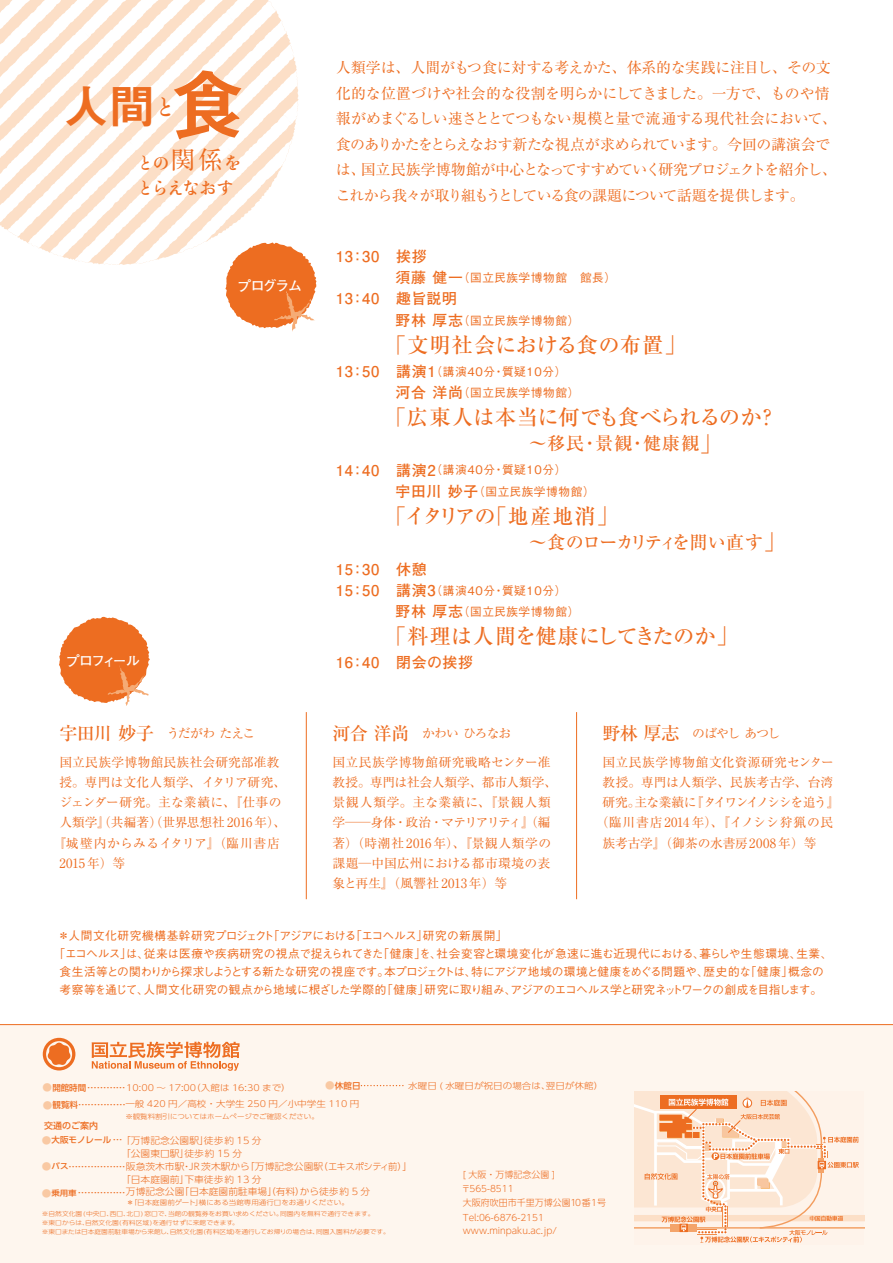
<style>
.page{position:relative;width:893px;height:1263px;background:#fff}
.page>*{position:absolute;margin:0;border:0;box-sizing:border-box;transform-origin:0 0}
.t1{font:76.5px "Midashi Go Pro MB31";color:#ed6d21}
.t2{font:46.8px "Midashi Go Pro MB31";color:#ed6d21}
.t3{font:700 24.9px "A1 Mincho Std";color:#ed6d21}
.t4{font:21.9px "Yutuki 36 PK Std W6";color:#ed6d21}
.t5{font:500 21.3px "Ryumin Pro";letter-spacing:-.005em;color:#ed6d21}
.t6{font:500 21.3px "Ryumin Pro";letter-spacing:.02em;color:#ed6d21}
.t7{font:500 21.3px "Ryumin Pro";letter-spacing:-.07em;color:#ed6d21}
.t8{font:500 18px "Ryumin Pro";letter-spacing:-.07em;color:#ed6d21}
.t9{font:500 18px "Ryumin Pro";letter-spacing:-.015em;color:#ed6d21}
.t10{font:16.65px "Yutuki 36 PK Std W6";letter-spacing:-.06em;color:#ed6d21}
.t11{font:14.85px/25.5px "Ryumin Pro";letter-spacing:-.04em;color:#ed6d21}
.t12{font:700 14.85px "Futo Go B101 Pr 6";letter-spacing:.05em;color:#ed6d21}
.t13{font:700 13.8px "Futo Go B101 Pr 6";letter-spacing:-.085em;color:#fff}
.t14{font:12.75px/20.2px "Ryumin Pro";letter-spacing:.01em;color:#ed6d21}
.t15{font:12.75px "Ryumin Pro";letter-spacing:-.085em;color:#ed6d21}
.t16{font:12.75px "Ryumin Pro";letter-spacing:.05em;color:#ed6d21}
.t17{font:12.75px "Ryumin Pro";letter-spacing:.04em;color:#ed6d21}
.t18{font:500 11.7px/21.3px "Gothic BBB Pro";letter-spacing:.05em;color:#ed6d21}
.t19{font:500 11.7px "Gothic BBB Pro";letter-spacing:.02em;color:#ed6d21}
.t20{font:500 11.7px "Gothic BBB Pro";letter-spacing:-.05em;color:#ed6d21}
.t21{font:500 11.7px "Gothic BBB Pro";letter-spacing:-.045em;color:#ed6d21}
.t22{font:300 9.3px/12.8px "UD Shin Go Pro";color:#ed6d21;scale:1.05 1}
.t23{font:300 9px/14.4px "UD Shin Go Pro";color:#ed6d21}
.t24{font:500 8.85px "UD Shin Go Pro";color:#ed6d21;scale:1.09 1}
.t25{font:500 8.85px "UD Shin Go Pro";color:#ed6d21}
.t26{font:300 8.55px/15.8px "UD Shin Go Pro";color:#ed6d21;scale:1.11 1}
.t27{font:500 8.55px "UD Shin Go Pro";letter-spacing:.015em;color:#ed6d21}
.t28{font:300 6.75px "UD Shin Go Pro";color:#ed6d21;scale:1.11 1}
.t29{font:300 6.15px/9px "UD Shin Go Pro";color:#ed6d21;scale:1.11 1}
.s1{font-family:"Yutuki 36 PK Std W6";font-weight:400;font-size:16.65px}
.s2{font-weight:500;font-size:18px}
.s3{font-family:"Futo Go B101 Pr 6";font-weight:700;font-size:14.85px}
.s4{font-size:21.3px}
.s5{font-size:9.6px;color:#f9c9a3}
.s6{font-weight:500;font-size:9.6px;color:#f9c9a3}
.s7{font-weight:500}
.s8{font-weight:500;font-size:8.85px}
.s9{font-size:8.55px}
.s10{font-size:8.85px}
.s11{font-weight:500;font-size:7.8px}
</style>
<div class="page">
<div style="left:0;top:1024px;width:893px;height:239px;background:#fef6ee"></div>
<hr style="left:0;top:1024px;width:893px;height:1px;background:#ed6d21">
<svg style="left:85px;top:0;width:213px;height:265px"></svg>
<svg style="left:0;top:0;width:92px;height:262px"></svg>
<div style="left:635px;top:1091px;width:229px;height:153px;background:#fef3ea"></div>
<div style="left:635px;top:1215px;width:229px;height:6px;background:#fcdfc7"></div>
<hr style="left:635px;top:1227px;width:229px;height:1px;background:#f39d5f">
<svg style="left:635px;top:1091px;width:224px;height:152px"></svg>
<hr style="left:306px;top:712px;width:1px;height:187px;background:#ed6d21">
<hr style="left:576px;top:712px;width:1px;height:187px;background:#ed6d21">
<svg style="left:225px;top:243px;width:91px;height:89px"></svg>
<svg style="left:59px;top:617px;width:91px;height:89px"></svg>
<svg style="left:361px;top:1085px;width:43px;height:1px"></svg>
<svg style="left:43px;top:1038px;width:32px;height:32px"></svg>
<svg style="left:92px;top:1041px;width:148px;height:30px"></svg>
<h1 class="t1" style="left:169px;top:44px;width:78px">食</h1>
<h3 class="t3" style="left:171px;top:140px;width:72px">関係<span class="s1">を</span></h3>
<h3 class="t10" style="left:137px;top:177px;width:98px">とらえなおす</h3>
<h2 class="t2" style="left:63px;top:69px;width:95px">人間</h2>
<h3 class="t10" style="left:137px;top:153px;width:34px">との</h3>
<h3 class="t4" style="left:154px;top:94px;width:23px">と</h3>
<p class="t13" style="left:238px;top:275px;width:66px">プログラム</p>
<p class="t13" style="left:66px;top:649px;width:75px">プロフィール</p>
<p class="t14" style="left:59px;top:722px;width:197px"><span class="s2">宇田川 妙子</span>　うだがわ たえこ</p>
<p class="t14" style="left:59px;top:751px;width:222px">国立民族学博物館民族社会研究部准教</p>
<p class="t14" style="left:59px;top:771px;width:228px">授。専門は文化人類学、イタリア研究、</p>
<p class="t14" style="left:59px;top:791px;width:224px">ジェンダー研究。主な業績に、『仕事の</p>
<p class="t14" style="left:59px;top:811px;width:228px">人類学』（共編著）（世界思想社 2016年）、</p>
<p class="t17" style="left:53px;top:833px;width:228px">『城壁内からみるイタリア』（臨川書店</p>
<p class="t14" style="left:59px;top:852px;width:67px">2015年）等</p>
<p class="t11" style="left:336px;top:54px;width:503px">人類学は、人間がもつ食に対する考えかた、体系的な実践に注目し、その文化的な位置づけや社会的な役割を明らかにしてきました。一方で、ものや情報がめまぐるしい速さととてつもない規模と量で流通する現代社会において、食のありかたをとらえなおす新たな視点が求められています。今回の講演会では、国立民族学博物館が中心となってすすめていく研究プロジェクトを紹介し、これから我々が取り組もうとしている食の課題について話題を提供します。</p>
<p class="t12" style="left:336px;top:244px;width:92px">13：30 挨拶</p>
<p class="t18" style="left:395px;top:265px;width:222px"><span class="s3">須藤 健一</span>（国立民族学博物館　館長）</p>
<p class="t12" style="left:336px;top:287px;width:123px">13：40 趣旨説明</p>
<p class="t18" style="left:395px;top:308px;width:186px"><span class="s3">野林 厚志</span>（国立民族学博物館）</p>
<h3 class="t6" style="left:385px;top:328px;width:303px">「文明社会における食の布置」</h3>
<p class="t18" style="left:395px;top:359px;width:186px;text-indent:-60px"><span class="s3">13：50 講演1</span>（講演40分・質疑10分）<span class="s3">河合 洋尚</span>（国立民族学博物館）</p>
<h3 class="t5" style="left:385px;top:400px;width:395px">「広東人は本当に何でも食べられるのか？</h3>
<h3 class="t9" style="left:395px;top:429px;width:327px"><span class="s4">　　　　　　</span>～移民・景観・健康観<span class="s4">」</span></h3>
<p class="t18" style="left:395px;top:458px;width:201px;text-indent:-60px"><span class="s3">14：40 講演2</span>（講演40分・質疑10分）<br><span class="s3">宇田川 妙子</span>（国立民族学博物館）</p>
<h3 class="t7" style="left:385px;top:499px;width:235px">「イタリアの「地産地消」</h3>
<h3 class="t8" style="left:395px;top:528px;width:391px"><span class="s4">　　　　　　</span>～食のローカリティを問い直す<span class="s4">」</span></h3>
<p class="t12" style="left:336px;top:557px;width:92px">15：30 休憩</p>
<p class="t18" style="left:395px;top:578px;width:186px;text-indent:-60px"><span class="s3">15：50 講演3</span>（講演40分・質疑10分）<span class="s3">野林 厚志</span>（国立民族学博物館）</p>
<h3 class="t5" style="left:385px;top:619px;width:355px">「料理は人間を健康にしてきたのか」</h3>
<p class="t12" style="left:336px;top:651px;width:139px">16：40 閉会の挨拶</p>
<p class="t14" style="left:332px;top:722px;width:180px"><span class="s2">河合 洋尚</span>　かわい ひろなお</p>
<p class="t14" style="left:332px;top:751px;width:226px">国立民族学博物館研究戦略センター准教授。専門は社会人類学、都市人類学、景観人類学。主な業績に、『景観人類学─身体・政治・マテリアリティ』（編著）（時潮社2016年）、『景観人類学の課題─中国広州における都市環境の表象と再生』（風響社 2013年）等</p>
<p class="t14" style="left:602px;top:722px;width:179px"><span class="s2">野林 厚志</span>　のばやし あつし</p>
<p class="t14" style="left:602px;top:751px;width:233px">国立民族学博物館文化資源研究センター</p>
<p class="t14" style="left:602px;top:771px;width:232px">教授。専門は人類学、民族考古学、台湾</p>
<p class="t15" style="left:602px;top:792px;width:239px">研究。主な業績に『タイワンイノシシを追う』</p>
<p class="t16" style="left:596px;top:812px;width:239px">（臨川書店2014 年）、『イノシシ狩猟の民</p>
<p class="t14" style="left:602px;top:832px;width:216px">族考古学』（御茶の水書房2008年）等</p>
<p class="t19" style="left:58px;top:926px;width:451px">＊人間文化研究機構基幹研究プロジェクト「アジアにおける「エコヘルス」研究の新展開」</p>
<p class="t19" style="left:54px;top:944px;width:780px">「エコヘルス」は、従来は医療や疾病研究の視点で捉えられてきた「健康」を、社会変容と環境変化が急速に進む近現代における、暮らしや生態環境、生業、</p>
<p class="t20" style="left:59px;top:962px;width:766px">食生活等との関わりから探求しようとする新たな研究の視座です。本プロジェクトは、特にアジア地域の環境と健康をめぐる問題や、歴史的な「健康」概念の</p>
<p class="t21" style="left:59px;top:981px;width:764px">考察等を通じて、人間文化研究の観点から地域に根ざした学際的「健康」研究に取り組み、アジアのエコヘルス学と研究ネットワークの創成を目指します。</p>
<p class="t27" style="left:325px;top:1078px;width:37px"><span class="s5">●</span>休館日</p>
<p class="t26" style="left:408px;top:1078px;width:177px">水曜日 ( 水曜日が祝日の場合は、翌日が休館）</p>
<p class="t26" style="left:125px;top:1080px;width:212px;text-indent:-83px"><span class="s6">●</span><span class="s7">開館時間</span><span class="s8">…………</span>10:00 ～ 17:00（入館は 16:30 まで）<br>一般 420 円／高校・大学生 250 円／小中学生 110 円</p>
<p class="t28" style="left:125px;top:1110px;width:176px">※観覧料割引についてはホームページでご確認ください。</p>
<p class="t24" style="left:43px;top:1098px;width:77px"><span class="s5">●</span><span class="s9">観覧料</span>……………</p>
<p class="t27" style="left:42px;top:1133px;width:82px"><span class="s5">●</span>大阪モノレール <span class="s10">…</span></p>
<p class="t25" style="left:44px;top:1118px;width:55px">交通のご案内</p>
<p class="t22" style="left:121px;top:1134px;width:135px">「万博記念公園駅」徒歩約 15 分「公園東口駅」徒歩約 15 分</p>
<p class="t22" style="left:121px;top:1160px;width:279px;text-indent:-79px"><span class="s6">●</span><span class="s11">バス</span><span class="s8">………………</span>阪急茨木市駅・JR茨木駅から「万博記念公園駅（エキスポシティ前）」「日本庭園前」下車徒歩約 13 分</p>
<p class="t22" style="left:42px;top:1185px;width:314px"><span class="s6">●</span><span class="s11">乗用車</span><sub>……………</sub>万博記念公園「日本庭園前駐車場（有料）から徒歩約 5 分</p>
<p class="t23" style="left:462px;top:1166px;width:146px">[ 大阪・万博記念公園 ]〒565-8511<br>大阪府吹田市千里万博公園10番1号<br>Tel:06-6876-2151</p>
<p class="t23" style="left:463px;top:1223px;width:96px">www.minpaku.ac.jp/</p>
<p class="t22" style="left:267px;top:1185px;width:11px">」</p>
<p class="t29" style="left:42px;top:1209px;width:315px">※自然文化園(中央口、西口、北口)窓口で、当館の観覧券をお買い求めください。同園内を無料で通行できます。<br>※東口からは、自然文化園(有料区域)を通行せずに来館できます。<br>※東口または日本庭園前駐車場から来館し、自然文化園(有料区域)を通行してお帰りの場合は、同園入園料が必要です。</p>
<p class="t28" style="left:126px;top:1197px;width:202px">＊「日本庭園前ゲート」横にある当館専用通行口をお通りください。</p>
</div>
